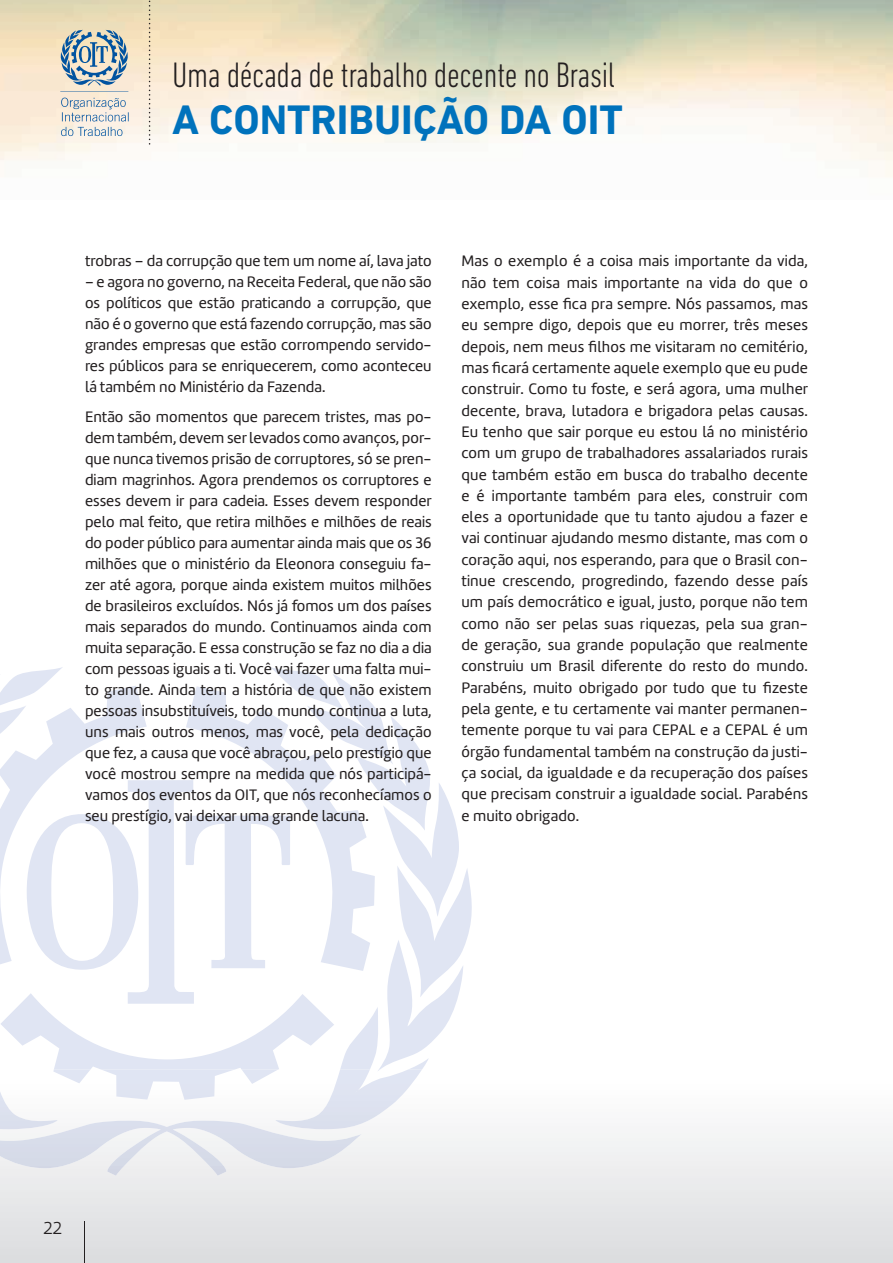
<style>
.page{position:relative;width:893px;height:1263px;background:#fff}
.page>*{position:absolute;margin:0;border:0;box-sizing:border-box;transform-origin:0 0}
.t1{font:700 42px "DIN Next LT Pro";color:#0072bc}
.t2{font:300 condensed 36px "DIN Next LT Pro";letter-spacing:-.01em;color:#231f20}
.t3{font:300 18px "Amelia";color:#231f20}
.t4{font:15.75px/21.3px "Amelia";color:#231f20;text-align:justify}
</style>
<div class="page">
<svg style="left:0;top:1133px;width:893px;height:130px"></svg>
<svg style="left:149px;top:0;width:1px;height:145px"></svg>
<hr style="left:84px;top:1221px;width:1px;height:42px;background:#231f20">
<svg style="left:60px;top:30px;width:69px;height:106px;background:#bdc5c6"></svg>
<svg style="left:0;top:667px;width:472px;height:377px"></svg>
<svg style="left:0;top:993px;width:334px;height:76px"></svg>
<svg style="left:340px;top:1007px;width:89px;height:62px"></svg>
<svg style="left:0;top:1069px;width:422px;height:107px"></svg>
<h2 class="t2" style="left:172px;top:54px;width:445px">Uma década de trabalho decente no Brasil</h2>
<h1 class="t1" style="left:172px;top:95px;width:452px">A CONTRIBUIÇÃO DA OIT</h1>
<p class="t4" style="left:85px;top:251px;width:348px">trobras – da corrupção que tem um nome aí, lava jato</p>
<p class="t4" style="left:85px;top:272px;width:348px">– e agora no governo, na Receita Federal, que não são os políticos que estão praticando a corrupção, que não é o governo que está fazendo corrupção, mas são grandes empresas que estão corrompendo servido&shy;res públicos para se enriquecerem, como aconteceu lá também no Ministério da Fazenda.</p>
<p class="t4" style="left:85px;top:406px;width:348px">Então são momentos que parecem tristes, mas po&shy;dem também, devem ser levados como avanços, por&shy;que nunca tivemos prisão de corruptores, só se pren&shy;diam magrinhos. Agora prendemos os corruptores e esses devem ir para cadeia. Esses devem responder pelo mal feito, que retira milhões e milhões de reais do poder público para aumentar ainda mais que os 36 milhões que o ministério da Eleonora conseguiu fa&shy;zer até agora, porque ainda existem muitos milhões de brasileiros excluídos. Nós já fomos um dos países mais separados do mundo. Continuamos ainda com muita separação. E essa construção se faz no dia a dia com pessoas iguais a ti. Você vai fazer uma falta mui&shy;to grande. Ainda tem a história de que não existem pessoas insubstituíveis, todo mundo continua a luta, uns mais outros menos, mas você, pela dedicação que fez, a causa que você abraçou, pelo prestígio que você mostrou sempre na medida que nós participá&shy;vamos dos eventos da OIT, que nós reconhecíamos o seu prestígio, vai deixar uma grande lacuna.</p>
<p class="t4" style="left:461px;top:250px;width:348px">Mas o exemplo é a coisa mais importante da vida, não tem coisa mais importante na vida do que o exemplo, esse fica pra sempre. Nós passamos, mas eu sempre digo, depois que eu morrer, três meses depois, nem meus filhos me visitaram no cemitério, mas ficará certamente aquele exemplo que eu pude construir. Como tu foste, e será agora, uma mulher decente, brava, lutadora e brigadora pelas causas.<br>Eu tenho que sair porque eu estou lá no ministério com um grupo de trabalhadores assalariados rurais que também estão em busca do trabalho decente e é importante também para eles, construir com eles a oportunidade que tu tanto ajudou a fazer e vai continuar ajudando mesmo distante, mas com o coração aqui, nos esperando, para que o Brasil con&shy;tinue crescendo, progredindo, fazendo desse país um país democrático e igual, justo, porque não tem como não ser pelas suas riquezas, pela sua gran&shy;de geração, sua grande população que realmente construiu um Brasil diferente do resto do mundo.<br>Parabéns, muito obrigado por tudo que tu fizeste pela gente, e tu certamente vai manter permanen&shy;temente porque tu vai para CEPAL e a CEPAL é um órgão fundamental também na construção da justi&shy;ça social, da igualdade e da recuperação dos países que precisam construir a igualdade social. Parabéns e muito obrigado.</p>
<p class="t3" style="left:44px;top:1218px;width:20px">22</p>
</div>
